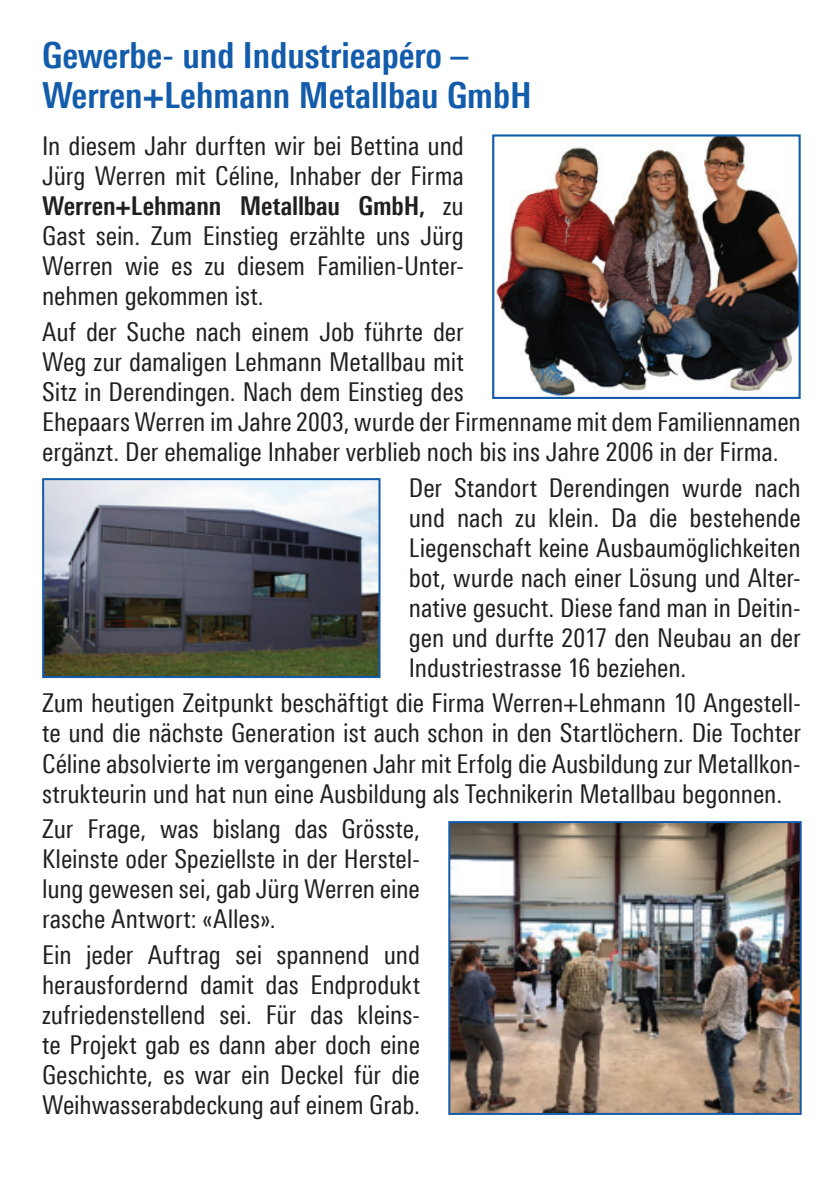
<style>
.page{position:relative;width:840px;height:1191px;background:#fff}
.page>*{position:absolute;margin:0;border:0;box-sizing:border-box;transform-origin:0 0}
.t1{font:700 36px/40px "Linotype Univers 620 Cn";color:#135cab}
.t2{font:26px/30px "Linotype Univers 420 Cn";letter-spacing:-.005em;color:#231f20;text-align:justify}
.t3{font:700 26px "Linotype Univers 620 Cn";letter-spacing:-.005em;color:#231f20}
.s1{font-family:"Linotype Univers 420 Cn";font-weight:400}
</style>
<div class="page">
<img style="left:496px;top:137px;width:301px;height:259px">
<div style="left:492px;top:134px;width:308px;height:265px;border:2px solid #135cab"></div>
<img style="left:45px;top:481px;width:332px;height:194px">
<div style="left:42px;top:478px;width:338px;height:200px;border:2px solid #135cab"></div>
<img style="left:451px;top:824px;width:347px;height:288px">
<div style="left:448px;top:821px;width:353px;height:294px;border:2px solid #135cab"></div>
<h1 class="t1" style="left:42px;top:35px;width:490px">Gewerbe- und Industrieapéro –<br>Werren+Lehmann Metallbau GmbH</h1>
<p class="t2" style="left:42px;top:131px;width:423px">In diesem Jahr durften wir bei Bettina und<br>Jürg Werren mit Céline, Inhaber der Firma</p>
<p class="t3" style="left:42px;top:190px;width:423px">Werren+Lehmann Metallbau GmbH, <span class="s1">zu</span></p>
<p class="t2" style="left:42px;top:221px;width:423px">Gast sein. Zum Einstieg erzählte uns Jürg Werren wie es zu diesem Familien-Unter&shy;nehmen gekommen ist.</p>
<p class="t2" style="left:42px;top:316px;width:759px;text-align:left">Auf der Suche nach einem Job führte der<br>Weg zur damaligen Lehmann Metallbau mit<br>Sitz in Derendingen. Nach dem Einstieg des<br>Ehepaars Werren im Jahre 2003, wurde der Firmenname mit dem Familiennamen ergänzt. Der ehemalige Inhaber verblieb noch bis ins Jahre 2006 in der Firma.</p>
<p class="t2" style="left:408px;top:472px;width:393px">Der Standort Derendingen wurde nach und nach zu klein. Da die bestehende Liegenschaft keine Ausbaumöglichkeiten bot, wurde nach einer Lösung und Alter&shy;native gesucht. Diese fand man in Deitin&shy;gen und durfte 2017 den Neubau an der Industriestrasse 16 beziehen.</p>
<p class="t2" style="left:42px;top:688px;width:759px">Zum heutigen Zeitpunkt beschäftigt die Firma Werren+Lehmann 10 Angestell&shy;te und die nächste Generation ist auch schon in den Startlöchern. Die Tochter Céline absolvierte im vergangenen Jahr mit Erfolg die Ausbildung zur Metallkon&shy;strukteurin und hat nun eine Ausbildung als Technikerin Metallbau begonnen.</p>
<p class="t2" style="left:42px;top:813px;width:379px">Zur Frage, was bislang das Grösste, Kleinste oder Speziellste in der Herstel&shy;lung gewesen sei, gab Jürg Werren eine rasche Antwort: «Alles».</p>
<p class="t2" style="left:42px;top:939px;width:379px">Ein jeder Auftrag sei spannend und herausfordernd damit das Endprodukt zufriedenstellend sei. Für das kleins&shy;te Projekt gab es dann aber doch eine Geschichte, es war ein Deckel für die Weihwasserabdeckung auf einem Grab.</p>
</div>
